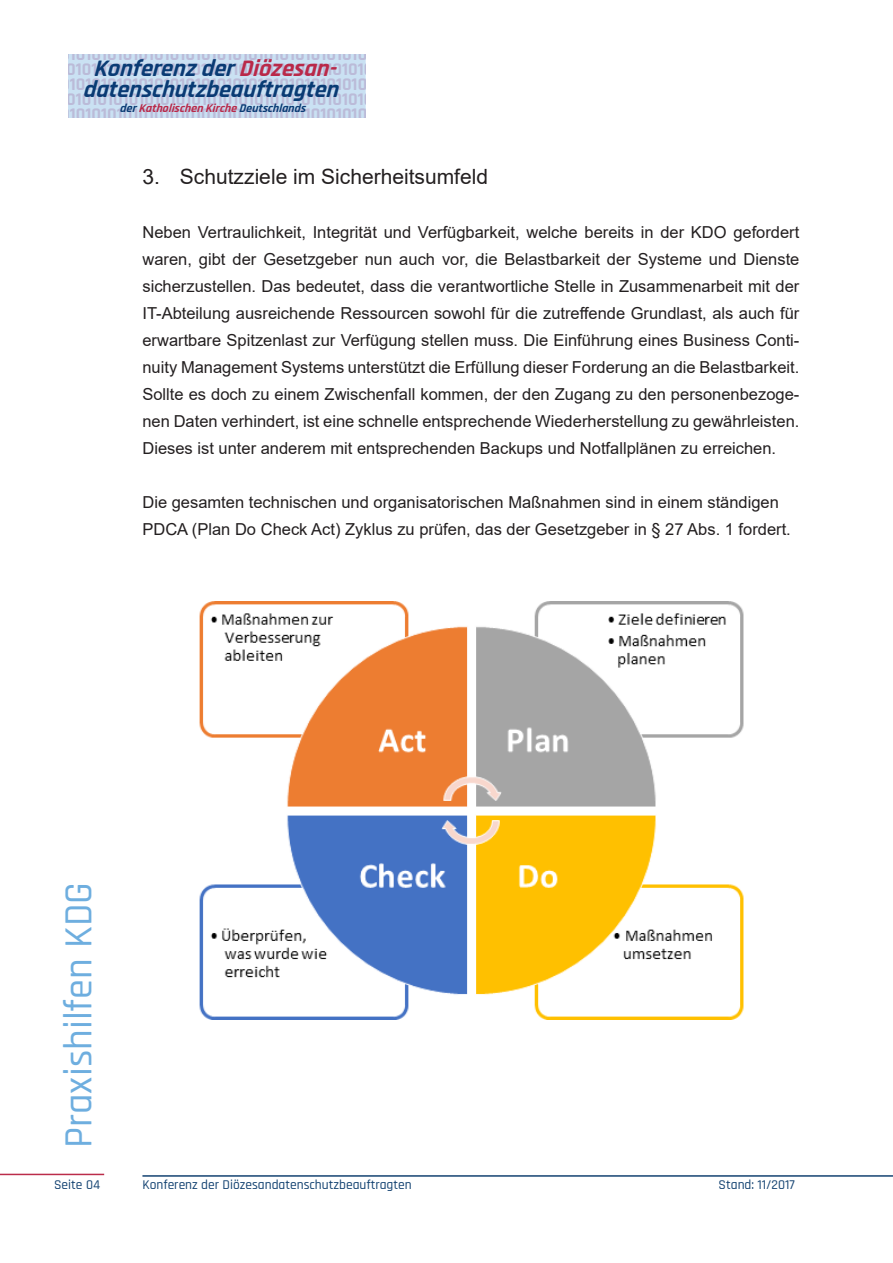
<style>
.page{position:relative;width:893px;height:1263px;background:#fff}
.page>*{position:absolute;margin:0;border:0;box-sizing:border-box;transform-origin:0 0}
.t1{font:500 40.35px "Rajdhani";color:#6eaedf}
.t2{font:italic 700 24px/21px "Rajdhani";color:#093b74;text-align:center}
.Text-Einleitung{font:21px "Arial";color:#231f20}
.t3{font:700 18px/15px "Rajdhani";color:#bbbbd8;text-align:center}
.Text-Einleitung-2{font:16.5px/27px "Arial";color:#231f20;text-align:justify}
.t4{font:500 13.5px "Rajdhani";color:#134271}
.t5{font:italic 700 12px "Rajdhani";color:#b92949}
.s1{color:#b92949}
.s2{color:#093b74}
</style>
<div class="page">
<hr style="left:0;top:1174px;width:104px;height:1px;background:#bb2c4a">
<hr style="left:142px;top:1175px;width:751px;height:2px;background:#134271">
<hr style="left:68px;top:60px;width:298px;height:3px;background:#cae1f3">
<hr style="left:68px;top:75px;width:298px;height:3px;background:#cae1f3">
<hr style="left:68px;top:90px;width:298px;height:3px;background:#cae1f3">
<hr style="left:68px;top:105px;width:298px;height:3px;background:#cae1f3">
<div style="left:68px;top:54px;width:298px;height:6px;background:#cae1f3"></div>
<div style="left:68px;top:63px;width:298px;height:12px;background:#cae1f3"></div>
<div style="left:68px;top:78px;width:298px;height:12px;background:#cae1f3"></div>
<div style="left:68px;top:93px;width:298px;height:12px;background:#cae1f3"></div>
<div style="left:68px;top:108px;width:298px;height:10px;background:#cae1f3"></div>
<img style="left:199px;top:602px;width:545px;height:417px">
<p class="t3" style="left:60px;top:47px;width:315px">010101010101010101010101010101010101010<br>010101010101010101010101010101010101010<br>010101010101010101010101010101010101010<br>010101010101010101010101010101010101010<br>010101010101010101010101010101010101010</p>
<p class="t2" style="left:82px;top:59px;width:262px">Konferenz der<span class="s1">Diözesan&shy;</span>datenschutzbeauftragten</p>
<p class="t5" style="left:119px;top:103px;width:190px"><span class="s2">der</span>Katholischen Kirche <span class="s2">Deutschlands</span></p>
<p class="Text-Einleitung" style="left:142px;top:162px;width:347px">3. Schutzziele im Sicherheitsumfeld</p>
<p class="Text-Einleitung-2" style="left:142px;top:219px;width:658px">Neben Vertraulichkeit, Integrität und Verfügbarkeit, welche bereits in der KDO gefordert waren, gibt der Gesetzgeber nun auch vor, die Belastbarkeit der Systeme und Dienste sicherzustellen. Das bedeutet, dass die verantwortliche Stelle in Zusammenarbeit mit der IT-Abteilung ausreichende Ressourcen sowohl für die zutreffende Grundlast, als auch für erwartbare Spitzenlast zur Verfügung stellen muss. Die Einführung eines Business Conti&shy;nuity Management Systems unterstützt die Erfüllung dieser Forderung an die Belastbarkeit.<br>Sollte es doch zu einem Zwischenfall kommen, der den Zugang zu den personenbezoge&shy;nen Daten verhindert, ist eine schnelle entsprechende Wiederherstellung zu gewährleisten.<br>Dieses ist unter anderem mit entsprechenden Backups und Notfallplänen zu erreichen.</p>
<p class="Text-Einleitung-2" style="left:142px;top:489px;width:650px">Die gesamten technischen und organisatorischen Maßnahmen sind in einem ständigen<br>PDCA (Plan Do Check Act) Zyklus zu prüfen, das der Gesetzgeber in § 27 Abs. 1 fordert.</p>
<p class="t1" style="left:55px;top:1148px;width:268px;rotate:-90deg">Praxishilfen KDG</p>
<p class="t4" style="left:54px;top:1177px;width:48px">Seite 04</p>
<p class="t4" style="left:142px;top:1176px;width:271px">Konferenz der Diözesandatenschutzbeauftragten</p>
<p class="t4" style="left:719px;top:1177px;width:78px">Stand: 11/2017</p>
</div>
